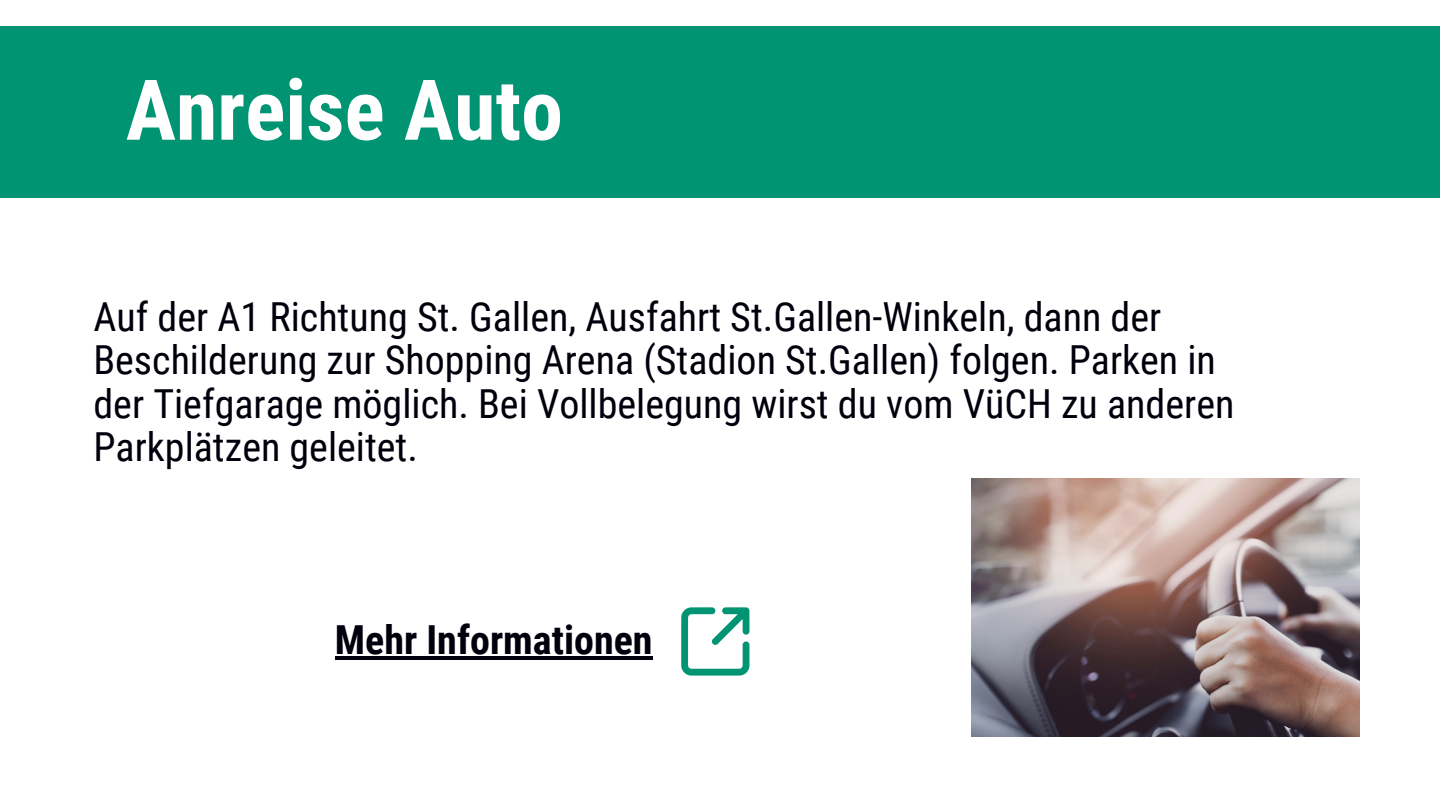
<style>
.page{position:relative;width:1440px;height:810px;background:#fff}
.page>*{position:absolute;margin:0;border:0;box-sizing:border-box;transform-origin:0 0}
.t1{font:700 84px "Roboto Condensed";color:#fff}
.t2{font:40px/43.5px "Roboto Condensed";color:#00000c}
.t3{font:700 40px "Roboto Condensed";color:#00000c}
</style>
<div class="page">
<svg style="left:681px;top:607px;width:68px;height:69px"></svg>
<div style="left:0;top:26px;width:1440px;height:171px;background:#009473"></div>
<img style="left:971px;top:478px;width:388px;height:258px">
<hr style="left:335px;top:656px;width:318px;height:4px;background:#00000c">
<h1 class="t1" style="left:126px;top:62px;width:439px">Anreise Auto</h1>
<p class="t2" style="left:93px;top:295px;width:1142px">Auf der A1 Richtung St. Gallen, Ausfahrt St.Gallen-Winkeln, dann der Beschilderung zur Shopping Arena (Stadion St.Gallen) folgen. Parken in der Tiefgarage möglich. Bei Vollbelegung wirst du vom VüCH zu anderen Parkplätzen geleitet.</p>
<p class="t3" style="left:335px;top:617px;width:319px">Mehr Informationen</p>
</div>
